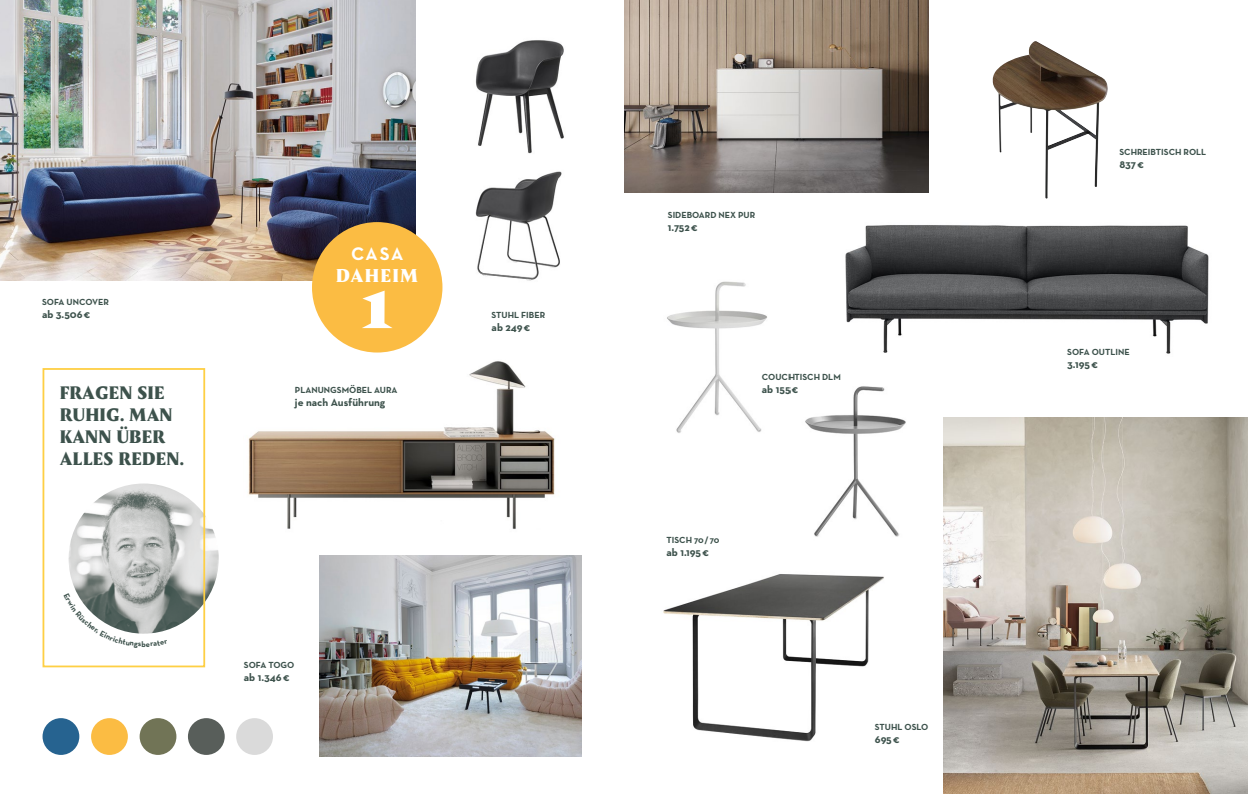
<style>
.page{position:relative;width:1248px;height:794px;background:#fff}
.page>*{position:absolute;margin:0;border:0;box-sizing:border-box;transform-origin:0 0}
.t1{font:75px "Amster Super Negra";color:#fff}
.t2{font:18.5px "Amster Super Negra";letter-spacing:.1em;color:#fff}
.t3{font:700 18.5px "Neutra Text";color:#fff}
.t4{font:18px/22px "Amster Super Negra";letter-spacing:.04em;color:#3d524c}
.t5{font:700 11px "Neutra Text";color:#3d524c}
.t6{font:700 9px "Neutra Text";color:#3d524c}
.t7{font:700 8px "Neutra Text";color:#3d524c}
</style>
<div class="page">
<img style="left:992px;top:41px;width:116px;height:157px">
<img style="left:0;top:0;width:415px;height:280px">
<img style="left:667px;top:281px;width:100px;height:152px">
<img style="left:845px;top:225px;width:364px;height:129px">
<img style="left:319px;top:556px;width:262px;height:200px">
<img style="left:943px;top:418px;width:304px;height:376px">
<div style="left:43px;top:718px;width:36px;height:37px;background:#266390;border-radius:50%"></div>
<div style="left:91px;top:718px;width:37px;height:37px;background:#fbbc43;border-radius:50%"></div>
<div style="left:140px;top:718px;width:36px;height:37px;background:#717456;border-radius:50%"></div>
<div style="left:188px;top:718px;width:37px;height:37px;background:#585e5a;border-radius:50%"></div>
<div style="left:236px;top:718px;width:37px;height:37px;background:#dadada;border-radius:50%"></div>
<img style="left:475px;top:40px;width:89px;height:114px">
<img style="left:475px;top:171px;width:87px;height:110px">
<img style="left:624px;top:0;width:304px;height:193px">
<img style="left:663px;top:574px;width:221px;height:168px">
<img style="left:69px;top:483px;width:150px;height:150px;border-radius:75px">
<div style="left:43px;top:368px;width:162px;height:299px;border:2px solid #fecf44"></div>
<img style="left:248px;top:361px;width:307px;height:168px">
<img style="left:805px;top:386px;width:101px;height:151px">
<div style="left:312px;top:222px;width:130px;height:130px;background:#fbbc43;border-radius:50%"></div>
<svg style="left:77px;top:593px;width:91px;height:41px"></svg>
<p class="t6" style="left:42px;top:296px;width:68px">SOFA UNCOVER</p>
<p class="t5" style="left:42px;top:308px;width:50px">ab 3.506€</p>
<h3 class="t4" style="left:60px;top:380px;width:125px">FRAGEN SIE<br>RUHIG. MAN<br>KANN ÜBER<br>ALLES REDEN.</h3>
<h2 class="t3" style="left:351px;top:242px;width:54px">CASA</h2>
<h2 class="t2" style="left:336px;top:261px;width:83px">DAHEIM</h2>
<h1 class="t1" style="left:362px;top:242px;width:32px">1</h1>
<p class="t6" style="left:295px;top:384px;width:104px">PLANUNGSMÖBEL AURA</p>
<p class="t5" style="left:295px;top:395px;width:92px">je nach Ausführung</p>
<p class="t7" style="left:141px;top:639px;width:6px">b</p>
<p class="t6" style="left:244px;top:659px;width:52px">SOFA TOGO</p>
<p class="t5" style="left:244px;top:670px;width:47px">ab 1.346€</p>
<p class="t6" style="left:491px;top:309px;width:55px">STUHL FIBER</p>
<p class="t5" style="left:491px;top:320px;width:40px">ab 249€</p>
<p class="t6" style="left:667px;top:209px;width:89px">SIDEBOARD NEX PUR</p>
<p class="t5" style="left:667px;top:220px;width:31px">1.752€</p>
<p class="t6" style="left:761px;top:371px;width:80px">COUCHTISCH DLM</p>
<p class="t5" style="left:761px;top:383px;width:38px">ab 155€</p>
<p class="t6" style="left:666px;top:534px;width:54px">TISCH 70/ 70</p>
<p class="t5" style="left:666px;top:545px;width:44px">ab 1.195€</p>
<p class="t6" style="left:874px;top:721px;width:55px">STUHL OSLO</p>
<p class="t5" style="left:874px;top:733px;width:26px">695€</p>
<p class="t6" style="left:1119px;top:146px;width:88px">SCHREIBTISCH ROLL</p>
<p class="t5" style="left:1119px;top:158px;width:26px">837€</p>
<p class="t6" style="left:1067px;top:346px;width:64px">SOFA OUTLINE</p>
<p class="t5" style="left:1067px;top:358px;width:32px">3.195€</p>
</div>
